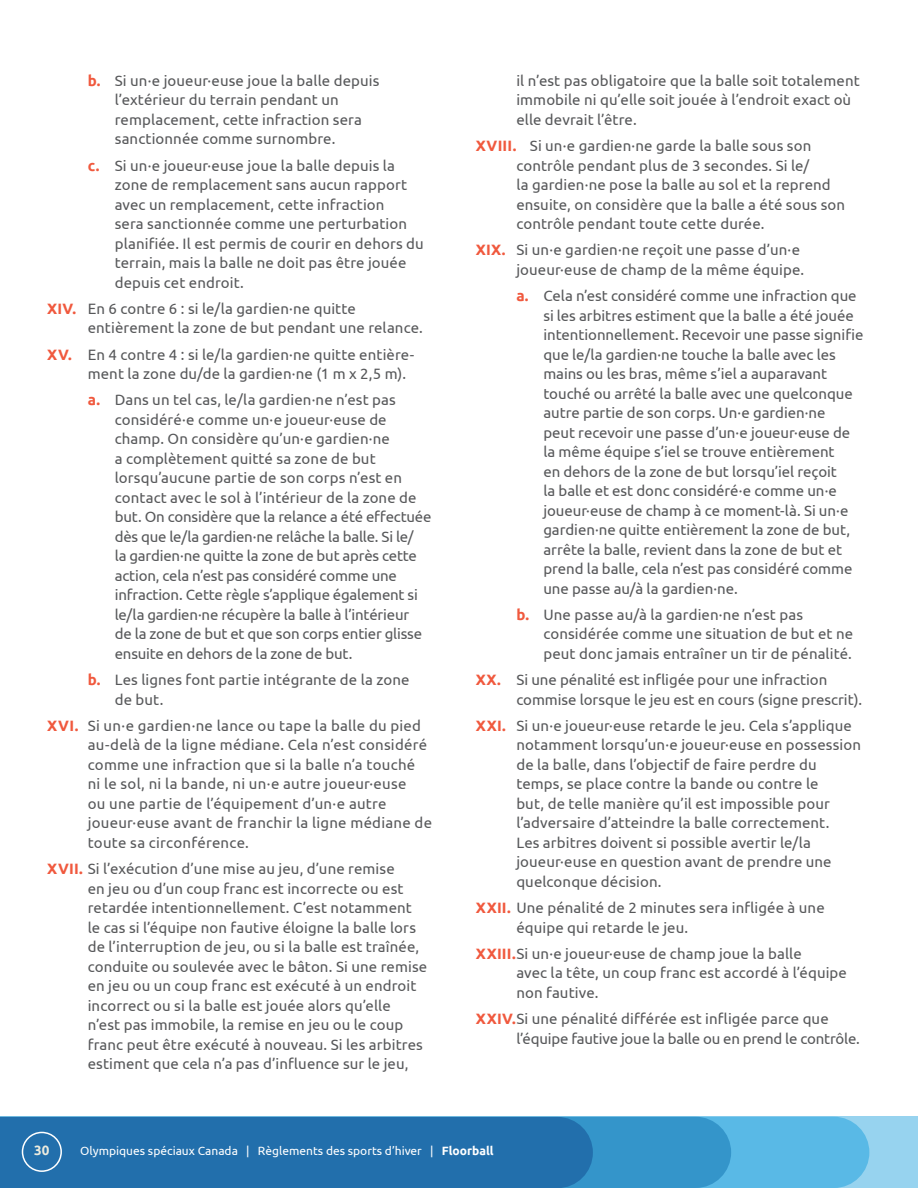
<style>
.page{position:relative;width:918px;height:1188px;background:#fff}
.page>*{position:absolute;margin:0;border:0;box-sizing:border-box;transform-origin:0 0}
.t1{font:15px/19.5px "Ubuntu";letter-spacing:.005em;color:#57585a}
.t2{font:700 13.5px "Ubuntu";color:#ecebde}
.t3{font:12px "Ubuntu";color:#fff}
.s1{font-weight:700;color:#f0593e}
.s2{font-weight:700}
</style>
<div class="page">
<div style="left:0;top:1117px;width:918px;height:71px;background:#97d3ef"></div>
<div style="left:731px;top:1117px;width:138px;height:71px;background:#59b9e6"></div>
<div style="left:593px;top:1117px;width:138px;height:71px;background:#3495ca"></div>
<div style="left:0;top:1117px;width:593px;height:71px;background:#226fac"></div>
<div style="left:22px;top:1132px;width:40px;height:40px;border:2px solid #fff;border-radius:50%"></div>
<p class="t1" style="left:115px;top:70px;width:266px;text-indent:-27px"><span class="s1">b.</span> Si un·e joueur·euse joue la balle depuis l’extérieur du terrain pendant un remplacement, cette infraction sera sanctionnée comme surnombre.</p>
<p class="t1" style="left:115px;top:155px;width:311px;text-indent:-27px"><span class="s1">c.</span> Si un·e joueur·euse joue la balle depuis la zone de remplacement sans aucun rapport avec un remplacement, cette infraction<br>sera sanctionnée comme une perturbation planifiée. Il est permis de courir en dehors du terrain, mais la balle ne doit pas être jouée depuis cet endroit.</p>
<p class="t1" style="left:88px;top:298px;width:337px;text-indent:-40px"><span class="s1">XIV.</span> En 6 contre 6 : si le/la gardien·ne quitte entièrement la zone de but pendant une relance.</p>
<p class="t1" style="left:88px;top:344px;width:328px;text-indent:-40px"><span class="s1">XV.</span> En 4 contre 4 : si le/la gardien·ne quitte entière&shy;ment la zone du/de la gardien·ne (1 m x 2,5 m).</p>
<p class="t1" style="left:115px;top:390px;width:318px;text-indent:-27px"><span class="s1">a.</span> Dans un tel cas, le/la gardien·ne n’est pas considéré·e comme un·e joueur·euse de champ. On considère qu’un·e gardien·ne<br>a complètement quitté sa zone de but lorsqu’aucune partie de son corps n’est en contact avec le sol à l’intérieur de la zone de but. On considère que la relance a été effectuée dès que le/la gardien·ne relâche la balle. Si le/<br>la gardien·ne quitte la zone de but après cette action, cela n’est pas considéré comme une infraction. Cette règle s’applique également si le/la gardien·ne récupère la balle à l’intérieur<br>de la zone de but et que son corps entier glisse ensuite en dehors de la zone de but.</p>
<p class="t1" style="left:115px;top:670px;width:296px;text-indent:-27px"><span class="s1">b.</span> Les lignes font partie intégrante de la zone de but.</p>
<p class="t1" style="left:88px;top:715px;width:346px;text-indent:-40px"><span class="s1">XVI.</span> Si un·e gardien·ne lance ou tape la balle du pied au-delà de la ligne médiane. Cela n’est considéré comme une infraction que si la balle n’a touché<br>ni le sol, ni la bande, ni un·e autre joueur·euse<br>ou une partie de l’équipement d’un·e autre joueur·euse avant de franchir la ligne médiane de toute sa circonférence.</p>
<p class="t1" style="left:88px;top:859px;width:341px;text-indent:-40px"><span class="s1">XVII.</span> Si l’exécution d’une mise au jeu, d’une remise<br>en jeu ou d’un coup franc est incorrecte ou est retardée intentionnellement. C’est notamment le cas si l’équipe non fautive éloigne la balle lors de l’interruption de jeu, ou si la balle est traînée, conduite ou soulevée avec le bâton. Si une remise en jeu ou un coup franc est exécuté à un endroit incorrect ou si la balle est jouée alors qu’elle<br>n’est pas immobile, la remise en jeu ou le coup franc peut être exécuté à nouveau. Si les arbitres estiment que cela n’a pas d’influence sur le jeu,</p>
<p class="t1" style="left:516px;top:70px;width:345px">il n’est pas obligatoire que la balle soit totalement immobile ni qu’elle soit jouée à l’endroit exact où elle devrait l’être.</p>
<p class="t1" style="left:516px;top:136px;width:330px;text-indent:-40px"><span class="s1">XVIII.</span> Si un·e gardien·ne garde la balle sous son contrôle pendant plus de 3 secondes. Si le/<br>la gardien·ne pose la balle au sol et la reprend ensuite, on considère que la balle a été sous son contrôle pendant toute cette durée.</p>
<p class="t1" style="left:476px;top:240px;width:330px;text-align:right"><span class="s1">XIX.</span> Si un·e gardien·ne reçoit une passe d’un·e joueur·euse de champ de la même équipe.</p>
<p class="t1" style="left:543px;top:286px;width:322px;text-indent:-27px"><span class="s1">a.</span> Cela n’est considéré comme une infraction que si les arbitres estiment que la balle a été jouée intentionnellement. Recevoir une passe signifie que le/la gardien·ne touche la balle avec les mains ou les bras, même s’iel a auparavant touché ou arrêté la balle avec une quelconque autre partie de son corps. Un·e gardien·ne<br>peut recevoir une passe d’un·e joueur·euse de la même équipe s’iel se trouve entièrement<br>en dehors de la zone de but lorsqu’iel reçoit<br>la balle et est donc considéré·e comme un·e joueur·euse de champ à ce moment-là. Si un·e gardien·ne quitte entièrement la zone de but, arrête la balle, revient dans la zone de but et prend la balle, cela n’est pas considéré comme une passe au/à la gardien·ne.</p>
<p class="t1" style="left:543px;top:604px;width:311px;text-indent:-27px"><span class="s1">b.</span> Une passe au/à la gardien·ne n’est pas considérée comme une situation de but et ne peut donc jamais entraîner un tir de pénalité.</p>
<p class="t1" style="left:516px;top:670px;width:347px;text-indent:-40px"><span class="s1">XX.</span> Si une pénalité est infligée pour une infraction commise lorsque le jeu est en cours (signe prescrit).</p>
<p class="t1" style="left:516px;top:715px;width:346px;text-indent:-40px"><span class="s1">XXI.</span> Si un·e joueur·euse retarde le jeu. Cela s’applique notamment lorsqu’un·e joueur·euse en possession de la balle, dans l’objectif de faire perdre du temps, se place contre la bande ou contre le<br>but, de telle manière qu’il est impossible pour l’adversaire d’atteindre la balle correctement.<br>Les arbitres doivent si possible avertir le/la joueur·euse en question avant de prendre une quelconque décision.</p>
<p class="t1" style="left:516px;top:898px;width:310px;text-indent:-40px"><span class="s1">XXII.</span> Une pénalité de 2 minutes sera infligée à une équipe qui retarde le jeu.</p>
<p class="t1" style="left:516px;top:943px;width:332px;text-indent:-40px"><span class="s1">XXIII.</span>Si un·e joueur·euse de champ joue la balle<br>avec la tête, un coup franc est accordé à l’équipe non fautive.</p>
<p class="t1" style="left:516px;top:1009px;width:345px;text-indent:-40px"><span class="s1">XXIV.</span>Si une pénalité différée est infligée parce que l’équipe fautive joue la balle ou en prend le contrôle.</p>
<p class="t2" style="left:34px;top:1142px;width:17px">30</p>
<p class="t3" style="left:80px;top:1144px;width:415px">Olympiques spéciaux Canada | Règlements des sports d’hiver | <span class="s2">Floorball</span></p>
</div>
